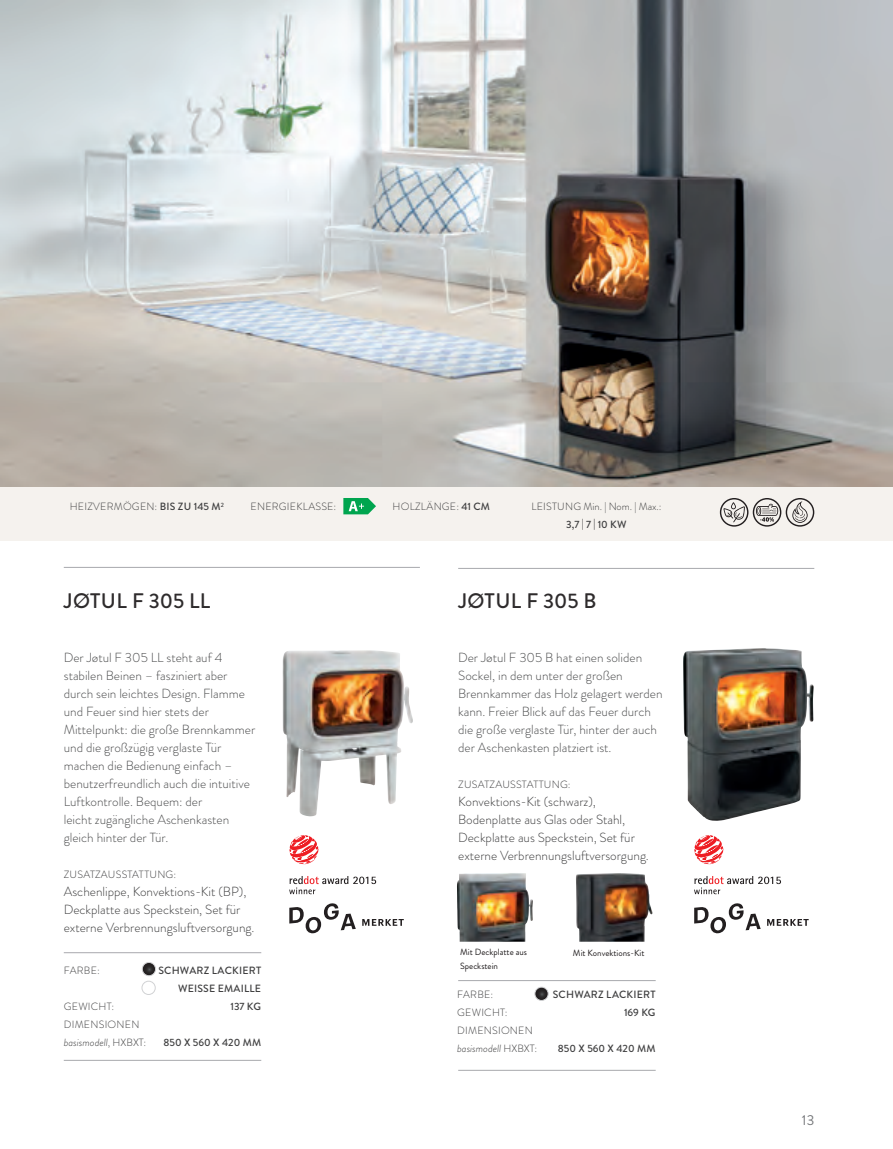
<style>
.page{position:relative;width:893px;height:1149px;background:#fff}
.page>*{position:absolute;margin:0;border:0;box-sizing:border-box;transform-origin:0 0}
.t1{font:500 21px "Brandon Grotesque";letter-spacing:.02em;color:#2e2b2c}
.t2{font:14.4px "Brandon Grotesque";color:#76787b}
.t3{font:300 13.2px/18px "Brandon Grotesque";color:#4b4c4d}
.t4{font:300 13.2px/18px "Brandon Grotesque";color:#3e3e3f}
.t5{font:300 10.5px/18px "Brandon Grotesque";letter-spacing:.02em;color:#3e3e3f}
.t6{font:500 10.5px/18px "Brandon Grotesque";letter-spacing:.02em;color:#3e3e3f;text-align:right}
.t7{font:500 10.5px "Brandon Grotesque";color:#3e3e3f}
.t8{font:9px/13.5px "Brandon Grotesque";color:#231f20}
.s1{font-weight:500}
.s2{font-style:italic}
</style>
<div class="page">
<img style="left:683px;top:648px;width:131px;height:173px">
<img style="left:283px;top:650px;width:121px;height:166px">
<hr style="left:458px;top:1069px;width:198px;height:1px;background:#a8a9ad">
<hr style="left:64px;top:1059px;width:197px;height:1px;background:#a8a9ad">
<img style="left:0;top:0;width:893px;height:487px">
<div style="left:0;top:487px;width:893px;height:54px;background:#f5f2ee"></div>
<hr style="left:458px;top:980px;width:198px;height:1px;background:#a8a9ad">
<hr style="left:64px;top:952px;width:197px;height:1px;background:#a8a9ad">
<svg style="left:535px;top:986px;width:13px;height:14px"></svg>
<div style="left:534px;top:986px;width:15px;height:14px;border:1px solid #d1d2d4;border-radius:50%"></div>
<hr style="left:64px;top:567px;width:356px;height:1px;background:#a8a9ad">
<hr style="left:458px;top:568px;width:356px;height:1px;background:#a8a9ad">
<svg style="left:142px;top:962px;width:14px;height:13px"></svg>
<div style="left:142px;top:961px;width:14px;height:14px;border:1px solid #d1d2d4;border-radius:50%"></div>
<div style="left:142px;top:980px;width:14px;height:14px;border:1px solid #d1d2d4;border-radius:50%"></div>
<svg style="left:720px;top:498px;width:94px;height:28px"></svg>
<img style="left:457px;top:873px;width:76px;height:68px">
<img style="left:576px;top:873px;width:77px;height:68px">
<svg style="left:694px;top:835px;width:29px;height:29px"></svg>
<svg style="left:694px;top:876px;width:87px;height:17px"></svg>
<svg style="left:767px;top:919px;width:42px;height:6px"></svg>
<svg style="left:694px;top:903px;width:67px;height:30px"></svg>
<svg style="left:289px;top:835px;width:30px;height:29px"></svg>
<svg style="left:289px;top:876px;width:87px;height:17px"></svg>
<svg style="left:362px;top:919px;width:42px;height:6px"></svg>
<svg style="left:289px;top:903px;width:67px;height:30px"></svg>
<svg style="left:343px;top:498px;width:33px;height:16px"></svg>
<p class="t5" style="left:70px;top:497px;width:156px">HEIZVERMÖGEN: <span class="s1">BIS ZU 145 M</span><sup>2</sup></p>
<p class="t5" style="left:251px;top:497px;width:87px">ENERGIEKLASSE:</p>
<p class="t5" style="left:393px;top:497px;width:99px">HOLZLÄNGE: <span class="s1">41 CM</span></p>
<p class="t5" style="left:531px;top:497px;width:132px">LEISTUNG Min. | Nom. | Max.:</p>
<p class="t6" style="left:566px;top:516px;width:62px">3,7 | 7 | 10 KW</p>
<h1 class="t1" style="left:64px;top:585px;width:148px">JØTUL F 305 LL</h1>
<h1 class="t1" style="left:458px;top:585px;width:140px">JØTUL F 305 B</h1>
<p class="t3" style="left:64px;top:648px;width:193px">Der Jøtul F 305 LL steht auf 4 stabilen Beinen – fasziniert aber durch sein leichtes Design. Flamme und Feuer sind hier stets der<br>Mittelpunkt: die große Brennkammer und die großzügig verglaste Tür machen die Bedienung einfach – benutzerfreundlich auch die intuitive<br>Luftkontrolle. Bequem: der<br>leicht zugängliche Aschenkasten gleich hinter der Tür.</p>
<p class="t5" style="left:64px;top:864px;width:114px">ZUSATZAUSSTATTUNG:</p>
<p class="t4" style="left:64px;top:882px;width:192px">Aschenlippe, Konvektions-Kit (BP),<br>Deckplatte aus Speckstein, Set für externe Verbrennungsluftversorgung.</p>
<p class="t5" style="left:64px;top:960px;width:37px">FARBE:</p>
<p class="t5" style="left:64px;top:996px;width:84px">GEWICHT:<br>DIMENSIONEN <span class="s2">basismodell</span>, HXBXT:</p>
<p class="t6" style="left:158px;top:961px;width:104px">SCHWARZ LACKIERT<br>WEISSE EMAILLE<br>137 KG</p>
<p class="t7" style="left:164px;top:1034px;width:99px">850 X 560 X 420 MM</p>
<p class="t3" style="left:458px;top:648px;width:206px">Der Jøtul F 305 B hat einen soliden Sockel, in dem unter der großen Brennkammer das Holz gelagert werden kann. Freier Blick auf das Feuer durch die große verglaste Tür, hinter der auch der Aschenkasten platziert ist.</p>
<p class="t5" style="left:458px;top:774px;width:114px">ZUSATZAUSSTATTUNG:</p>
<p class="t4" style="left:458px;top:792px;width:192px">Konvektions-Kit (schwarz), Bodenplatte aus Glas oder Stahl, Deckplatte aus Speckstein, Set für externe Verbrennungsluftversorgung.</p>
<p class="t8" style="left:460px;top:945px;width:69px">Mit Deckplatte aus<br>Speckstein</p>
<p class="t8" style="left:573px;top:946px;width:73px">Mit Konvektions-Kit</p>
<p class="t5" style="left:457px;top:984px;width:82px">FARBE:<br>GEWICHT:<br>DIMENSIONEN <span class="s2">basismodell</span> HXBXT:</p>
<p class="t6" style="left:553px;top:985px;width:104px">SCHWARZ LACKIERT<br>169 KG</p>
<p class="t7" style="left:558px;top:1040px;width:99px">850 X 560 X 420 MM</p>
<p class="t2" style="left:802px;top:1109px;width:14px">13</p>
</div>
